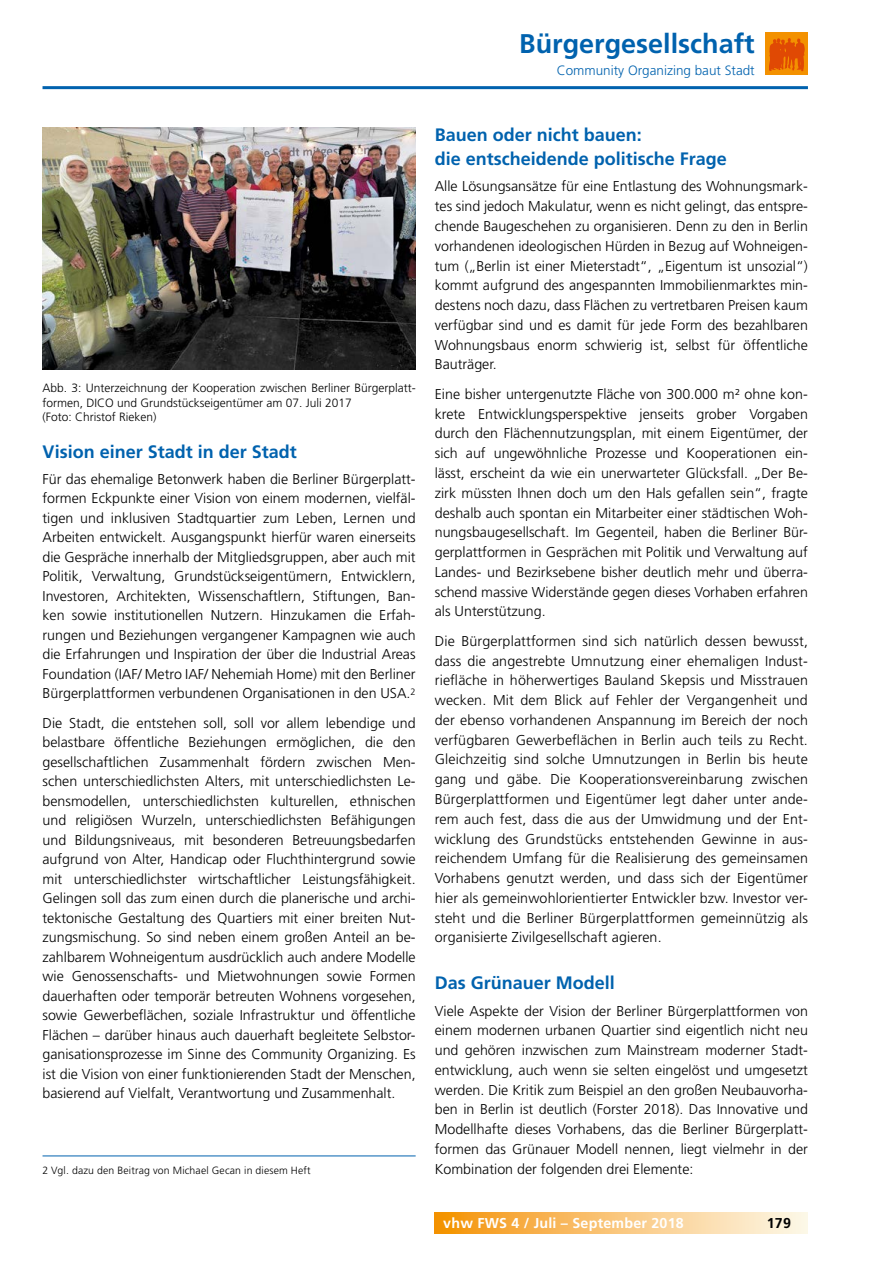
<style>
.page{position:relative;width:893px;height:1263px;background:#fff}
.page>*{position:absolute;margin:0;border:0;box-sizing:border-box;transform-origin:0 0}
.t1{font:700 27px "Frutiger LT";color:#0062ae}
.t2{font:700 18px/24.3px "Frutiger LT";color:#0062ae}
.t3{font:300 14.25px/19.8px "Frutiger LT";color:#000;text-align:justify}
.t4{font:700 14.25px "Frutiger LT";letter-spacing:.015em;color:#fff}
.t5{font:700 14.25px "Frutiger LT";color:#000}
.t6{font:300 13.5px "Frutiger LT";color:#0062ae}
.t7{font:300 12px/14.4px "Frutiger CE";color:#000}
.t8{font:300 10.5px "Frutiger LT";letter-spacing:.015em;color:#000}
</style>
<div class="page">
<div style="left:435px;top:1212px;width:373px;height:21px;background:linear-gradient(to right,#f59308,#fefaef)"></div>
<hr style="left:43px;top:86px;width:765px;height:3px;background:#0062ae">
<div style="left:766px;top:32px;width:42px;height:43px;background:#f39100"></div>
<svg style="left:769px;top:38px;width:36px;height:33px"></svg>
<hr style="left:43px;top:1156px;width:373px;height:1px;background:#0062ae">
<img style="left:43px;top:128px;width:373px;height:241px">
<h1 class="t1" style="left:519px;top:28px;width:237px">Bürgergesellschaft</h1>
<p class="t6" style="left:557px;top:62px;width:200px">Community Organizing baut Stadt</p>
<p class="t7" style="left:43px;top:381px;width:375px">Abb. 3: Unterzeichnung der Kooperation zwischen Berliner Bürgerplatt&shy;formen, DICO und Grundstückseigentümer am 07. Juli 2017<br>(Foto: Christof Rieken)</p>
<p class="t2" style="left:43px;top:440px;width:256px">Vision einer Stadt in der Stadt</p>
<p class="t3" style="left:43px;top:469px;width:375px">Für das ehemalige Betonwerk haben die Berliner Bürgerplatt&shy;formen Eckpunkte einer Vision von einem modernen, vielfäl&shy;tigen und inklusiven Stadtquartier zum Leben, Lernen und Arbeiten entwickelt. Ausgangspunkt hierfür waren einerseits die Gespräche innerhalb der Mitgliedsgruppen, aber auch mit Politik, Verwaltung, Grundstückseigentümern, Entwicklern, Investoren, Architekten, Wissenschaftlern, Stiftungen, Ban&shy;ken sowie institutionellen Nutzern. Hinzukamen die Erfah&shy;rungen und Beziehungen vergangener Kampagnen wie auch die Erfahrungen und Inspiration der über die Industrial Areas Foundation (IAF/ Metro IAF/ Nehemiah Home) mit den Berliner Bürgerplattformen verbundenen Organisationen in den USA.<sup>2</sup></p>
<p class="t3" style="left:43px;top:713px;width:375px">Die Stadt, die entstehen soll, soll vor allem lebendige und belastbare öffentliche Beziehungen ermöglichen, die den gesellschaftlichen Zusammenhalt fördern zwischen Men&shy;schen unterschiedlichsten Alters, mit unterschiedlichsten Le&shy;bensmodellen, unterschiedlichsten kulturellen, ethnischen und religiösen Wurzeln, unterschiedlichsten Befähigungen und Bildungsniveaus, mit besonderen Betreuungsbedarfen aufgrund von Alter, Handicap oder Fluchthintergrund sowie mit unterschiedlichster wirtschaftlicher Leistungsfähigkeit.<br>Gelingen soll das zum einen durch die planerische und archi&shy;tektonische Gestaltung des Quartiers mit einer breiten Nut&shy;zungsmischung. So sind neben einem großen Anteil an be&shy;zahlbarem Wohneigentum ausdrücklich auch andere Modelle wie Genossenschafts- und Mietwohnungen sowie Formen dauerhaften oder temporär betreuten Wohnens vorgesehen, sowie Gewerbeflächen, soziale Infrastruktur und öffentliche Flächen – darüber hinaus auch dauerhaft begleitete Selbstor&shy;ganisationsprozesse im Sinne des Community Organizing. Es ist die Vision von einer funktionierenden Stadt der Menschen, basierend auf Vielfalt, Verantwortung und Zusammenhalt.</p>
<p class="t8" style="left:43px;top:1164px;width:270px">2 Vgl. dazu den Beitrag von Michael Gecan in diesem Heft</p>
<p class="t2" style="left:435px;top:123px;width:294px">Bauen oder nicht bauen:<br>die entscheidende politische Frage</p>
<p class="t3" style="left:435px;top:177px;width:375px">Alle Lösungsansätze für eine Entlastung des Wohnungsmark&shy;tes sind jedoch Makulatur, wenn es nicht gelingt, das entspre&shy;chende Baugeschehen zu organisieren. Denn zu den in Berlin vorhandenen ideologischen Hürden in Bezug auf Wohneigen&shy;tum („Berlin ist einer Mieterstadt“, „Eigentum ist unsozial“) kommt aufgrund des angespannten Immobilienmarktes min&shy;destens noch dazu, dass Flächen zu vertretbaren Preisen kaum verfügbar sind und es damit für jede Form des bezahlbaren Wohnungsbaus enorm schwierig ist, selbst für öffentliche Bauträger.</p>
<p class="t3" style="left:435px;top:384px;width:375px">Eine bisher untergenutzte Fläche von 300.000 m² ohne kon&shy;krete Entwicklungsperspektive jenseits grober Vorgaben durch den Flächennutzungsplan, mit einem Eigentümer, der sich auf ungewöhnliche Prozesse und Kooperationen ein&shy;lässt, erscheint da wie ein unerwarteter Glücksfall. „Der Be&shy;zirk müssten Ihnen doch um den Hals gefallen sein“, fragte deshalb auch spontan ein Mitarbeiter einer städtischen Woh&shy;nungsbaugesellschaft. Im Gegenteil, haben die Berliner Bür&shy;gerplattformen in Gesprächen mit Politik und Verwaltung auf Landes- und Bezirksebene bisher deutlich mehr und überra&shy;schend massive Widerstände gegen dieses Vorhaben erfahren als Unterstützung.</p>
<p class="t3" style="left:435px;top:631px;width:375px">Die Bürgerplattformen sind sich natürlich dessen bewusst, dass die angestrebte Umnutzung einer ehemaligen Indust&shy;riefläche in höherwertiges Bauland Skepsis und Misstrauen wecken. Mit dem Blick auf Fehler der Vergangenheit und der ebenso vorhandenen Anspannung im Bereich der noch verfügbaren Gewerbeflächen in Berlin auch teils zu Recht.<br>Gleichzeitig sind solche Umnutzungen in Berlin bis heute gang und gäbe. Die Kooperationsvereinbarung zwischen Bürgerplattformen und Eigentümer legt daher unter ande&shy;rem auch fest, dass die aus der Umwidmung und der Ent&shy;wicklung des Grundstücks entstehenden Gewinne in aus&shy;reichendem Umfang für die Realisierung des gemeinsamen Vorhabens genutzt werden, und dass sich der Eigentümer hier als gemeinwohlorientierter Entwickler bzw. Investor ver&shy;steht und die Berliner Bürgerplattformen gemeinnützig als organisierte Zivilgesellschaft agieren.</p>
<p class="t2" style="left:435px;top:971px;width:182px">Das Grünauer Modell</p>
<p class="t3" style="left:435px;top:1001px;width:375px">Viele Aspekte der Vision der Berliner Bürgerplattformen von einem modernen urbanen Quartier sind eigentlich nicht neu und gehören inzwischen zum Mainstream moderner Stadt&shy;entwicklung, auch wenn sie selten eingelöst und umgesetzt werden. Die Kritik zum Beispiel an den großen Neubauvorha&shy;ben in Berlin ist deutlich (Forster 2018). Das Innovative und Modellhafte dieses Vorhabens, das die Berliner Bürgerplatt&shy;formen das Grünauer Modell nennen, liegt vielmehr in der Kombination der folgenden drei Elemente:</p>
<p class="t4" style="left:443px;top:1214px;width:242px">vhw FWS 4 / Juli – September 2018</p>
<p class="t5" style="left:767px;top:1214px;width:26px">179</p>
</div>
